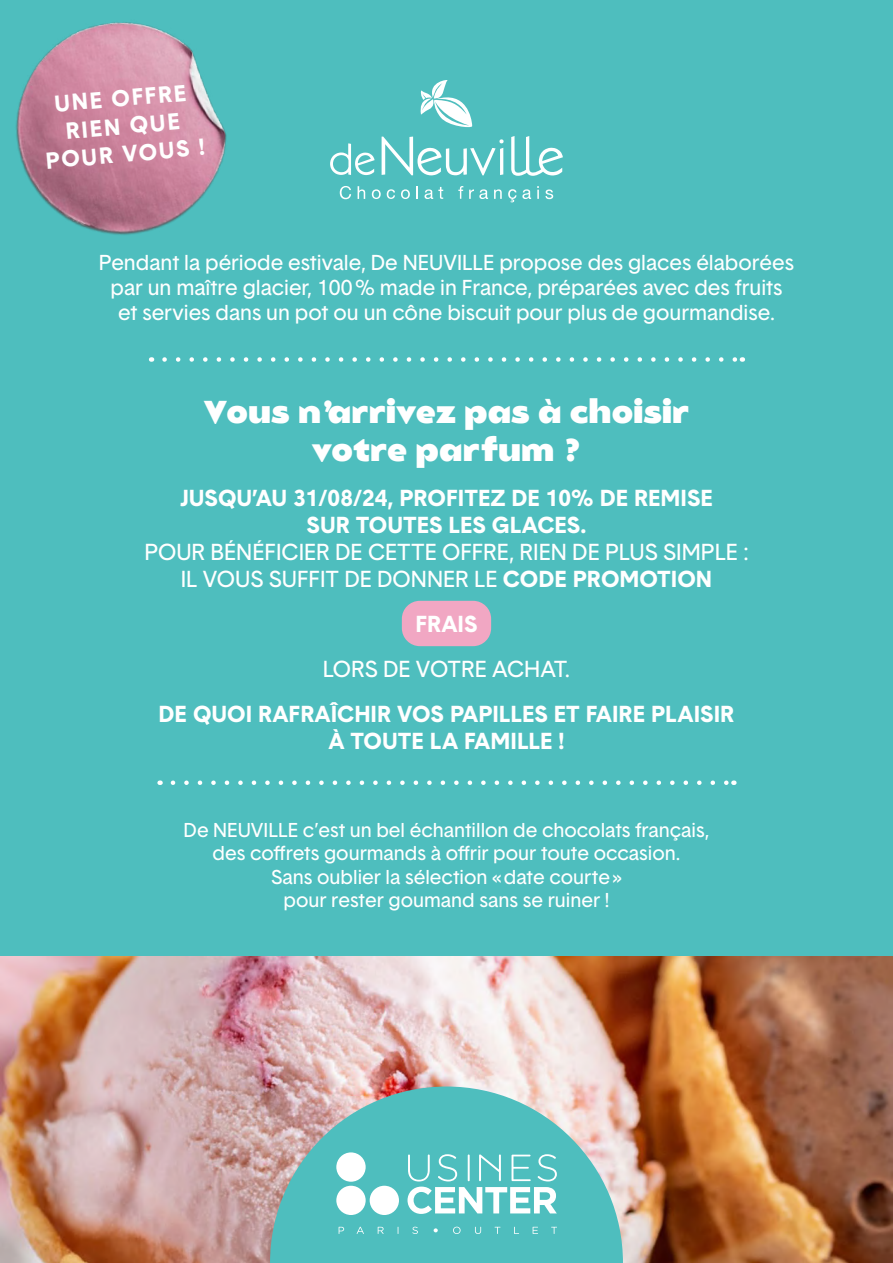
<style>
.page{position:relative;width:893px;height:1263px;background:#fff}
.page>*{position:absolute;margin:0;border:0;box-sizing:border-box;transform-origin:0 0}
.t1{font:900 31.5px/37.8px "Balgin";letter-spacing:.025em;color:#fff;text-align:center}
.t2{font:700 22.5px/27px "Basetica";color:#fff;text-align:center}
.t3{font:22.5px/27px "Basetica";color:#fff;text-align:center}
.t4{font:21px/25.2px "Basetica";color:#fff;text-align:center}
.t5{font:19.5px/23.4px "Basetica";color:#fff;text-align:center}
.s1{font-weight:700}
</style>
<div class="page">
<div style="left:0;top:0;width:893px;height:957px;background:#4ebebe"></div>
<svg style="left:330px;top:143px;width:45px;height:32px"></svg>
<svg style="left:511px;top:136px;width:52px;height:40px"></svg>
<svg style="left:382px;top:137px;width:122px;height:38px"></svg>
<svg style="left:420px;top:80px;width:52px;height:48px"></svg>
<svg style="left:340px;top:186px;width:11px;height:13px"></svg>
<svg style="left:358px;top:186px;width:7px;height:13px"></svg>
<svg style="left:372px;top:189px;width:9px;height:10px"></svg>
<svg style="left:387px;top:189px;width:8px;height:10px"></svg>
<svg style="left:401px;top:189px;width:9px;height:10px"></svg>
<svg style="left:416px;top:186px;width:2px;height:13px"></svg>
<svg style="left:424px;top:187px;width:19px;height:12px"></svg>
<svg style="left:458px;top:186px;width:5px;height:13px"></svg>
<svg style="left:469px;top:189px;width:19px;height:10px"></svg>
<svg style="left:494px;top:189px;width:8px;height:10px"></svg>
<svg style="left:508px;top:189px;width:23px;height:13px"></svg>
<svg style="left:537px;top:186px;width:2px;height:13px"></svg>
<svg style="left:545px;top:189px;width:8px;height:10px"></svg>
<div style="left:402px;top:601px;width:89px;height:45px;background:#f1a7c3;border-radius:18px"></div>
<img style="left:0;top:957px;width:893px;height:306px">
<svg style="left:270px;top:1086px;width:353px;height:177px;background:#75bebd"></svg>
<div style="left:336px;top:1186px;width:30px;height:29px;background:#fff;border-radius:50%"></div>
<div style="left:336px;top:1152px;width:30px;height:30px;background:#fff;border-radius:50%"></div>
<div style="left:370px;top:1186px;width:29px;height:29px;background:#fff;border-radius:50%"></div>
<svg style="left:407px;top:1154px;width:150px;height:60px"></svg>
<svg style="left:339px;top:1227px;width:5px;height:6px"></svg>
<svg style="left:357px;top:1227px;width:7px;height:6px"></svg>
<svg style="left:378px;top:1227px;width:6px;height:6px"></svg>
<svg style="left:412px;top:1227px;width:6px;height:6px"></svg>
<svg style="left:434px;top:1228px;width:4px;height:4px"></svg>
<svg style="left:453px;top:1227px;width:8px;height:6px"></svg>
<svg style="left:475px;top:1227px;width:6px;height:6px"></svg>
<svg style="left:495px;top:1227px;width:5px;height:6px"></svg>
<svg style="left:514px;top:1227px;width:5px;height:6px"></svg>
<svg style="left:533px;top:1227px;width:5px;height:6px"></svg>
<svg style="left:551px;top:1227px;width:6px;height:6px"></svg>
<svg style="left:164px;top:357px;width:571px;height:5px"></svg>
<svg style="left:173px;top:780px;width:554px;height:5px"></svg>
<img style="left:16px;top:22px;width:211px;height:213px">
<p class="t2" style="left:40px;top:91px;width:161px;line-height:27.9px;rotate:-5deg">UNE OFFRE<br>RIEN QUE<br>POUR VOUS !</p>
<p class="t4" style="left:99px;top:249px;width:697px">Pendant la période estivale, De NEUVILLE propose des glaces élaborées par un maître glacier, 100% made in France, préparées avec des fruits et servies dans un pot ou un cône biscuit pour plus de gourmandise.</p>
<h1 class="t1" style="left:204px;top:394px;width:487px">Vous n’arrivez pas à choisir votre parfum ?</h1>
<p class="t2" style="left:180px;top:484px;width:534px">JUSQU’AU 31/08/24, PROFITEZ DE 10% DE REMISE<br>SUR TOUTES LES GLACES.</p>
<p class="t3" style="left:144px;top:538px;width:606px">POUR BÉNÉFICIER DE CETTE OFFRE, RIEN DE PLUS SIMPLE :<br>IL VOUS SUFFIT DE DONNER LE <span class="s1">CODE PROMOTION</span></p>
<p class="t2" style="left:415px;top:610px;width:64px">FRAIS</p>
<p class="t3" style="left:323px;top:655px;width:249px">LORS DE VOTRE ACHAT.</p>
<p class="t2" style="left:159px;top:700px;width:577px">DE QUOI RAFRAÎCHIR VOS PAPILLES ET FAIRE PLAISIR<br>À TOUTE LA FAMILLE !</p>
<p class="t5" style="left:184px;top:818px;width:527px">De NEUVILLE c’est un bel échantillon de chocolats français, des coffrets gourmands à offrir pour toute occasion.<br>Sans oublier la sélection «date courte»<br>pour rester goumand sans se ruiner !</p>
</div>
